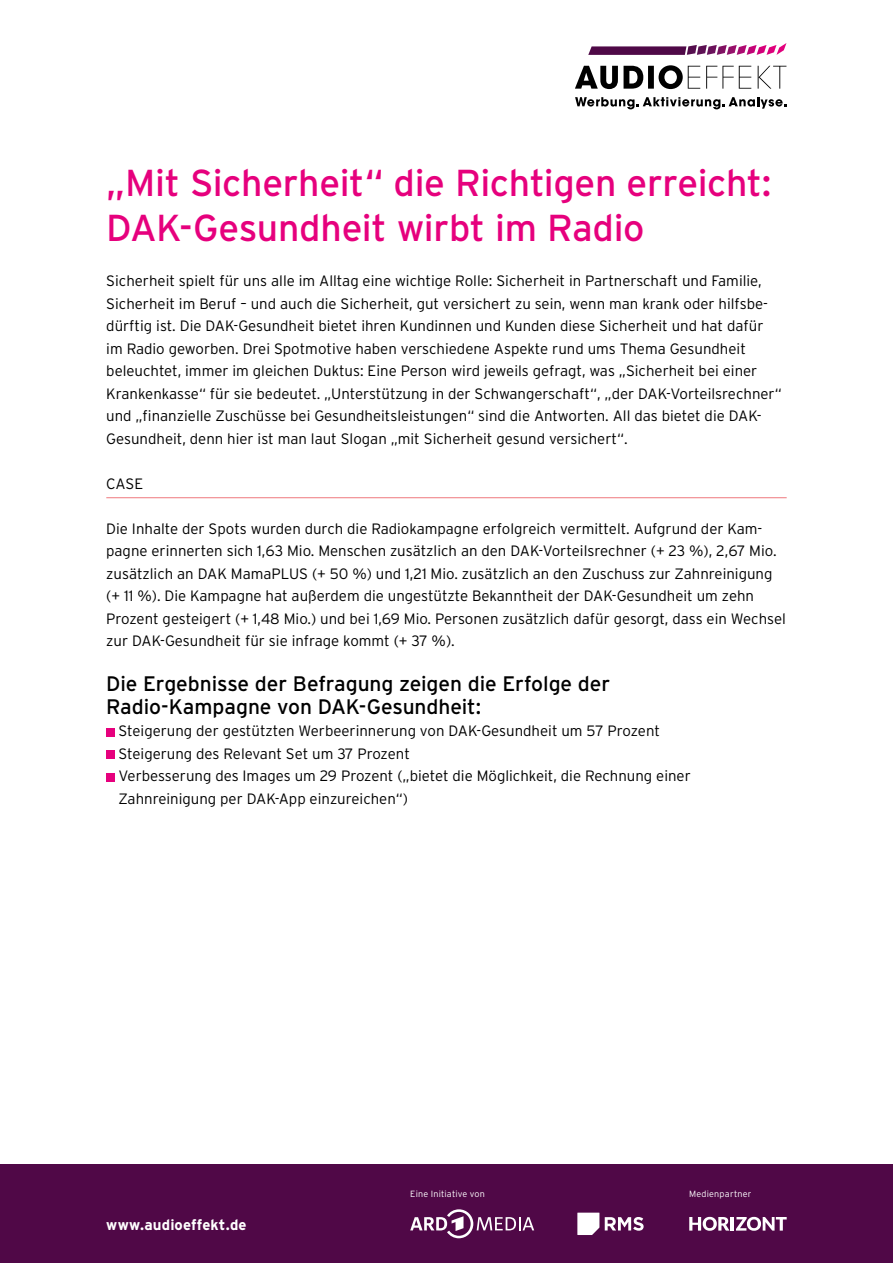
<style>
.page{position:relative;width:893px;height:1263px;background:#fff}
.page>*{position:absolute;margin:0;border:0;box-sizing:border-box;transform-origin:0 0}
.t1{font:37.5px/45px "Interstate";letter-spacing:-.01em;color:#e6007d}
.t2{font:21px/22.5px "Interstate";letter-spacing:-.005em;color:#000}
.t3{font:300 15px/22.5px "Interstate";color:#000}
.t4{font:700 15px "Interstate";letter-spacing:.01em;color:#fff}
.t5{font:300 9px "Interstate";letter-spacing:.025em;color:#fff}
</style>
<div class="page">
<svg style="left:588px;top:43px;width:198px;height:12px"></svg>
<svg style="left:575px;top:65px;width:211px;height:24px"></svg>
<svg style="left:575px;top:97px;width:211px;height:12px"></svg>
<div style="left:0;top:1164px;width:893px;height:99px;background:#500847"></div>
<hr style="left:106px;top:497px;width:681px;height:1px;background:#ef787e">
<div style="left:106px;top:728px;width:9px;height:8px;background:#e6007d"></div>
<div style="left:106px;top:751px;width:9px;height:8px;background:#e6007d"></div>
<div style="left:106px;top:773px;width:9px;height:8px;background:#e6007d"></div>
<svg style="left:689px;top:1217px;width:98px;height:14px"></svg>
<svg style="left:410px;top:1209px;width:124px;height:29px"></svg>
<svg style="left:577px;top:1212px;width:22px;height:23px"></svg>
<svg style="left:605px;top:1217px;width:39px;height:14px"></svg>
<h1 class="t1" style="left:106px;top:160px;width:666px">„Mit Sicherheit“ die Richtigen erreicht:<br>DAK-Gesundheit wirbt im Radio</h1>
<p class="t3" style="left:106px;top:270px;width:677px">Sicherheit spielt für uns alle im Alltag eine wichtige Rolle: Sicherheit in Partnerschaft und Familie, Sicherheit im Beruf – und auch die Sicherheit, gut versichert zu sein, wenn man krank oder hilfsbe&shy;dürftig ist. Die DAK-Gesundheit bietet ihren Kundinnen und Kunden diese Sicherheit und hat dafür im Radio geworben. Drei Spotmotive haben verschiedene Aspekte rund ums Thema Gesundheit beleuchtet, immer im gleichen Duktus: Eine Person wird jeweils gefragt, was „Sicherheit bei einer Krankenkasse“ für sie bedeutet. „Unterstützung in der Schwangerschaft“, „der DAK-Vorteilsrechner“ und „finanzielle Zuschüsse bei Gesundheitsleistungen“ sind die Antworten. All das bietet die DAK-Gesundheit, denn hier ist man laut Slogan „mit Sicherheit gesund versichert“.</p>
<p class="t3" style="left:106px;top:472px;width:38px">CASE</p>
<p class="t3" style="left:106px;top:517px;width:681px">Die Inhalte der Spots wurden durch die Radiokampagne erfolgreich vermittelt. Aufgrund der Kam&shy;pagne erinnerten sich 1,63 Mio. Menschen zusätzlich an den DAK-Vorteilsrechner (+ 23 %), 2,67 Mio. zusätzlich an DAK MamaPLUS (+ 50 %) und 1,21 Mio. zusätzlich an den Zuschuss zur Zahnreinigung (+ 11 %). Die Kampagne hat außerdem die ungestützte Bekanntheit der DAK-Gesundheit um zehn Prozent gesteigert (+ 1,48 Mio.) und bei 1,69 Mio. Personen zusätzlich dafür gesorgt, dass ein Wechsel zur DAK-Gesundheit für sie infrage kommt (+ 37 %).</p>
<h2 class="t2" style="left:106px;top:673px;width:505px">Die Ergebnisse der Befragung zeigen die Erfolge der<br>Radio-Kampagne von DAK-Gesundheit:</h2>
<p class="t3" style="left:118px;top:720px;width:574px">Steigerung der gestützten Werbeerinnerung von DAK-Gesundheit um 57 Prozent Steigerung des Relevant Set um 37 Prozent<br>Verbesserung des Images um 29 Prozent („bietet die Möglichkeit, die Rechnung einer Zahnreinigung per DAK-App einzureichen“)</p>
<p class="t4" style="left:106px;top:1216px;width:142px">www.audioeffekt.de</p>
<p class="t5" style="left:410px;top:1189px;width:76px">Eine Initiative von</p>
<p class="t5" style="left:689px;top:1189px;width:64px">Medienpartner</p>
</div>
